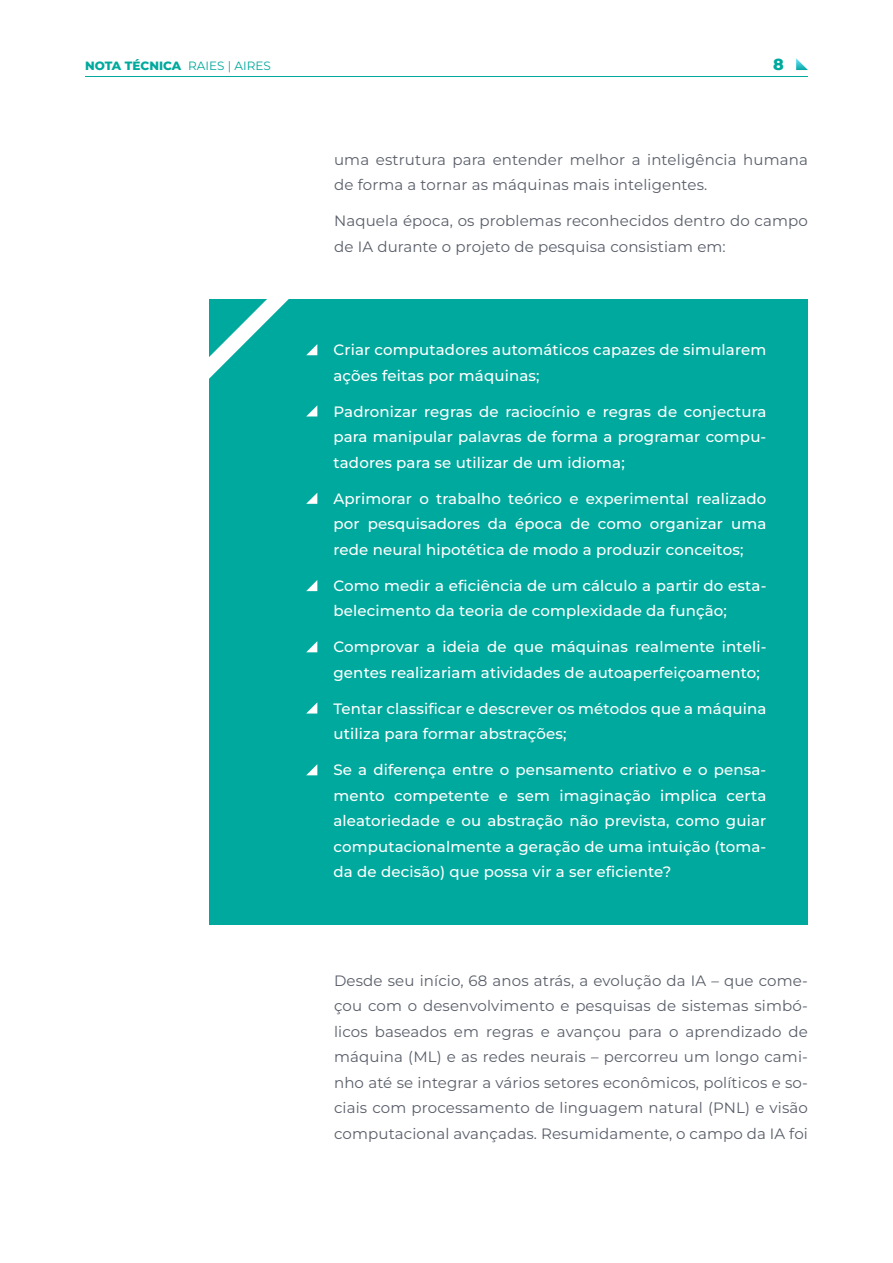
<style>
.page{position:relative;width:893px;height:1263px;background:#fff}
.page>*{position:absolute;margin:0;border:0;box-sizing:border-box;transform-origin:0 0}
.t1{font:800 16.05px "Montserrat";color:#00a99d}
.t2{font:500 15px/25.5px "Montserrat";letter-spacing:.01em;color:#fff}
.t3{font:15px/25.5px "Montserrat";letter-spacing:.01em;color:#595e69}
.t4{font:800 12px "Montserrat";color:#00a99d}
.s1{font-weight:400}
</style>
<div class="page">
<svg style="left:796px;top:58px;width:12px;height:12px"></svg>
<hr style="left:85px;top:76px;width:723px;height:1px;background:#00a99d">
<div style="left:209px;top:299px;width:599px;height:625px;background:#00a99d"></div>
<svg style="left:306px;top:344px;width:11px;height:11px"></svg>
<svg style="left:306px;top:405px;width:11px;height:11px"></svg>
<svg style="left:306px;top:493px;width:11px;height:11px"></svg>
<svg style="left:306px;top:580px;width:11px;height:11px"></svg>
<svg style="left:306px;top:641px;width:11px;height:11px"></svg>
<svg style="left:306px;top:702px;width:11px;height:11px"></svg>
<svg style="left:306px;top:764px;width:11px;height:11px"></svg>
<svg style="left:209px;top:299px;width:80px;height:80px"></svg>
<p class="t4" style="left:85px;top:58px;width:187px">NOTA TÉCNICA <span class="s1">RAIES | AIRES</span></p>
<p class="t1" style="left:773px;top:54px;width:12px">8</p>
<p class="t3" style="left:334px;top:146px;width:475px">uma estrutura para entender melhor a inteligência humana de forma a tornar as máquinas mais inteligentes.</p>
<p class="t3" style="left:334px;top:208px;width:475px">Naquela época, os problemas reconhecidos dentro do campo de IA durante o projeto de pesquisa consistiam em:</p>
<p class="t2" style="left:333px;top:337px;width:434px">Criar computadores automáticos capazes de simularem ações feitas por máquinas;</p>
<p class="t2" style="left:333px;top:398px;width:434px;text-align:justify">Padronizar regras de raciocínio e regras de conjectura para manipular palavras de forma a programar compu&shy;tadores para se utilizar de um idioma;</p>
<p class="t2" style="left:333px;top:485px;width:434px;text-align:justify">Aprimorar o trabalho teórico e experimental realizado por pesquisadores da época de como organizar uma rede neural hipotética de modo a produzir conceitos;</p>
<p class="t2" style="left:333px;top:572px;width:434px">Como medir a eficiência de um cálculo a partir do esta&shy;belecimento da teoria de complexidade da função;</p>
<p class="t2" style="left:333px;top:634px;width:434px">Comprovar a ideia de que máquinas realmente inteli&shy;gentes realizariam atividades de autoaperfeiçoamento;</p>
<p class="t2" style="left:333px;top:695px;width:434px">Tentar classificar e descrever os métodos que a máquina utiliza para formar abstrações;</p>
<p class="t2" style="left:333px;top:757px;width:434px;text-align:justify">Se a diferença entre o pensamento criativo e o pensa&shy;mento competente e sem imaginação implica certa aleatoriedade e ou abstração não prevista, como guiar computacionalmente a geração de uma intuição (toma&shy;da de decisão) que possa vir a ser eficiente?</p>
<p class="t3" style="left:334px;top:967px;width:475px;text-align:justify">Desde seu início, 68 anos atrás, a evolução da IA – que come&shy;çou com o desenvolvimento e pesquisas de sistemas simbó&shy;licos baseados em regras e avançou para o aprendizado de máquina (ML) e as redes neurais – percorreu um longo cami&shy;nho até se integrar a vários setores econômicos, políticos e so&shy;ciais com processamento de linguagem natural (PNL) e visão computacional avançadas. Resumidamente, o campo da IA foi</p>
</div>
